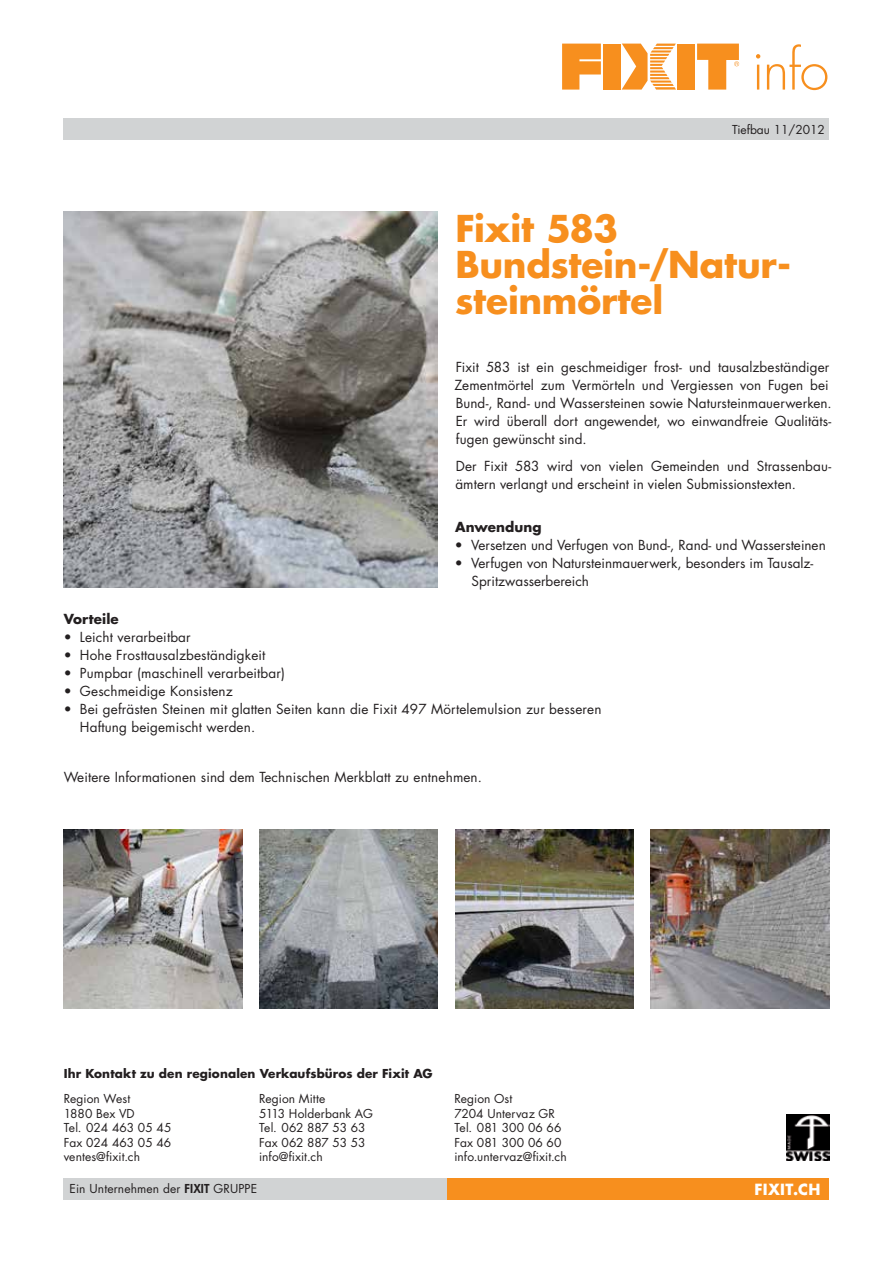
<style>
.page{position:relative;width:893px;height:1263px;background:#fff}
.page>*{position:absolute;margin:0;border:0;box-sizing:border-box;transform-origin:0 0}
.t1{font:300 54px "Futura Std";color:#f78f1e}
.t2{font:700 36px/36px "Futura Std";letter-spacing:-.005em;color:#f78f1e}
.t3{font:700 15px "Futura Std";letter-spacing:.03em;color:#fff}
.t4{font:13.5px/18px "Futura Std";letter-spacing:.01em;color:#231f20}
.t5{font:700 13.5px "Futura Std";letter-spacing:.005em;color:#231f20}
.t6{font:12px/14.4px "Futura Std";letter-spacing:.005em;color:#231f20}
.t7{font:700 12px "Futura Std";letter-spacing:.01em;color:#231f20}
.s1{font-weight:800}
</style>
<div class="page">
<div style="left:64px;top:118px;width:765px;height:21px;background:#d1d3d4"></div>
<svg style="left:562px;top:44px;width:39px;height:46px"></svg>
<div style="left:603px;top:44px;width:18px;height:46px;background:#f78f1e"></div>
<div style="left:677px;top:44px;width:18px;height:46px;background:#f78f1e"></div>
<svg style="left:622px;top:44px;width:54px;height:46px"></svg>
<svg style="left:697px;top:44px;width:42px;height:46px"></svg>
<div style="left:446px;top:1178px;width:383px;height:21px;background:#f78f1e"></div>
<div style="left:64px;top:1178px;width:383px;height:21px;background:#d1d3d4"></div>
<img style="left:787px;top:1114px;width:42px;height:47px">
<img style="left:64px;top:212px;width:374px;height:376px">
<img style="left:259px;top:830px;width:179px;height:178px">
<img style="left:455px;top:830px;width:179px;height:178px">
<img style="left:64px;top:830px;width:178px;height:178px">
<img style="left:651px;top:830px;width:178px;height:178px">
<h1 class="t1" style="left:752px;top:37px;width:79px">info</h1>
<p class="t6" style="left:732px;top:122px;width:94px">Tiefbau 11/2012</p>
<h2 class="t2" style="left:455px;top:210px;width:337px">Fixit 583<br>Bundstein-/Natur&shy;steinmörtel</h2>
<p class="t4" style="left:454px;top:358px;width:379px">Fixit 583 ist ein geschmeidiger frost- und tausalzbeständiger Zementmörtel zum Vermörteln und Vergiessen von Fugen bei Bund-, Rand- und Wassersteinen sowie Natursteinmauerwerken.<br>Er wird überall dort angewendet, wo einwandfreie Qualitäts&shy;fugen gewünscht sind.</p>
<p class="t4" style="left:455px;top:457px;width:377px">Der Fixit 583 wird von vielen Gemeinden und Strassenbau&shy;ämtern verlangt und erscheint in vielen Submissionstexten.</p>
<p class="t5" style="left:455px;top:518px;width:88px">Anwendung</p>
<p class="t4" style="left:455px;top:536px;width:372px">• Versetzen und Verfugen von Bund-, Rand- und Wassersteinen</p>
<p class="t4" style="left:472px;top:554px;width:343px;text-indent:-17px">• Verfugen von Natursteinmauerwerk, besonders im Tausalz-<br>Spritzwasserbereich</p>
<p class="t5" style="left:64px;top:610px;width:56px">Vorteile</p>
<p class="t4" style="left:64px;top:628px;width:128px">• Leicht verarbeitbar</p>
<p class="t4" style="left:64px;top:646px;width:203px">• Hohe Frosttausalzbeständigkeit</p>
<p class="t4" style="left:64px;top:664px;width:223px">• Pumpbar (maschinell verarbeitbar)</p>
<p class="t4" style="left:64px;top:682px;width:171px">• Geschmeidige Konsistenz</p>
<p class="t4" style="left:80px;top:700px;width:523px;text-indent:-16px">• Bei gefrästen Steinen mit glatten Seiten kann die Fixit 497 Mörtelemulsion zur besseren<br>Haftung beigemischt werden.</p>
<p class="t4" style="left:64px;top:768px;width:420px">Weitere Informationen sind dem Technischen Merkblatt zu entnehmen.</p>
<p class="t7" style="left:64px;top:1065px;width:370px">Ihr Kontakt zu den regionalen Verkaufsbüros der Fixit AG</p>
<p class="t6" style="left:64px;top:1092px;width:109px">Region West<br>1880 Bex VD<br>Tel. 024 463 05 45<br>Fax 024 463 05 46 ventes@fixit.ch</p>
<p class="t6" style="left:259px;top:1092px;width:115px">Region Mitte<br>5113 Holderbank AG<br>Tel. 062 887 53 63<br>Fax 062 887 53 53 info@fixit.ch</p>
<p class="t6" style="left:454px;top:1092px;width:114px">Region Ost<br>7204 Untervaz GR<br>Tel. 081 300 06 66<br>Fax 081 300 06 60 info.untervaz@fixit.ch</p>
<p class="t6" style="left:70px;top:1181px;width:189px">Ein Unternehmen der <span class="s1">FIXIT</span> GRUPPE</p>
<p class="t3" style="left:754px;top:1179px;width:68px">FIXIT.CH</p>
</div>
